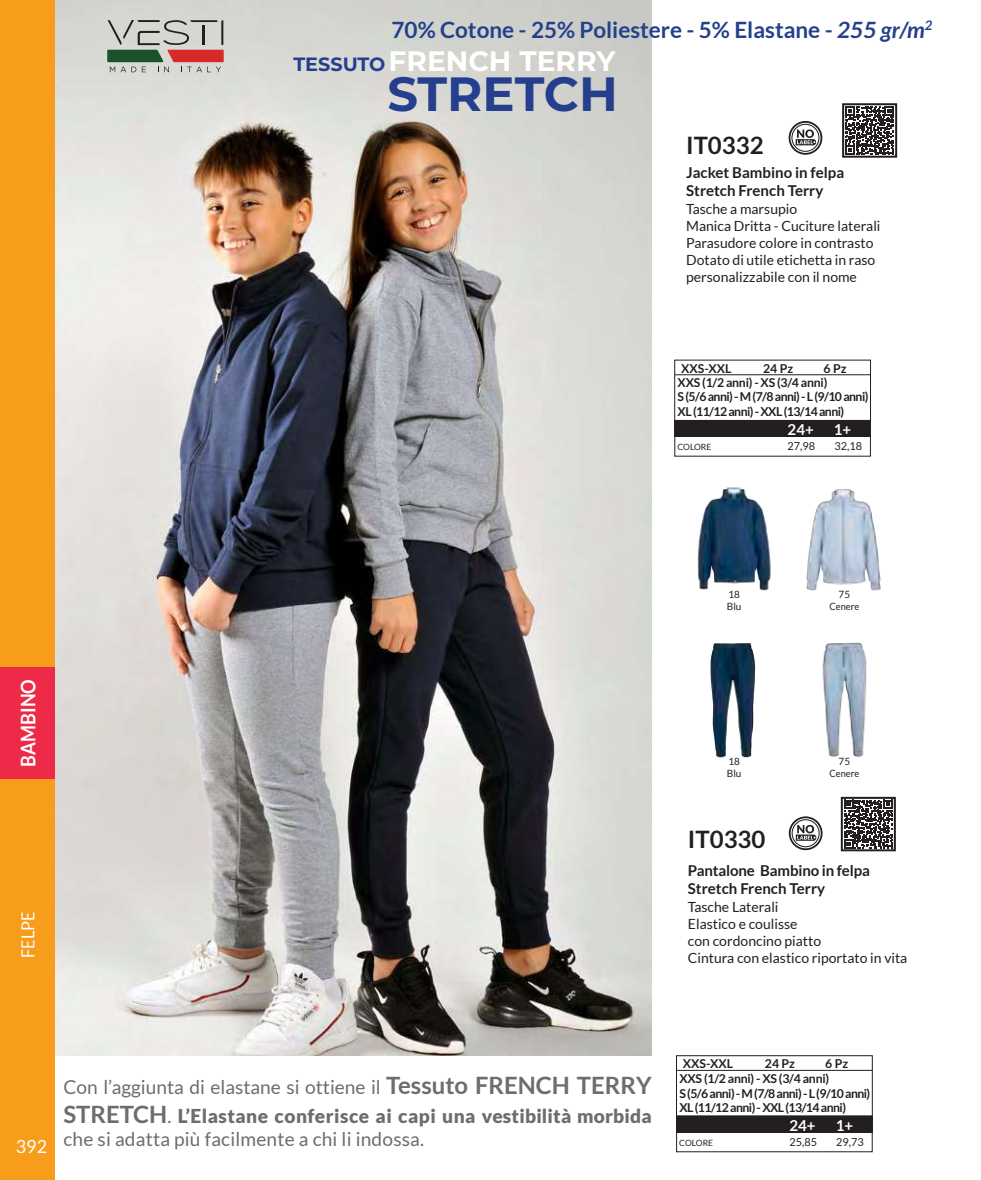
<style>
.page{position:relative;width:981px;height:1180px;background:#fff}
.page>*{position:absolute;margin:0;border:0;box-sizing:border-box;transform-origin:0 0}
.t1{font:700 48px "Montserrat";color:#253f8e}
.t2{font:700 28px "Montserrat";color:#fff}
.t3{font:700 24px "Lato";color:#231f20}
.t4{font:700 22.6px "Lato";color:#24408a}
.t5{font:700 20.2px "Lato";color:#fff;scale:.9 1}
.t6{font:900 19.2px/28.6px "Lato";letter-spacing:.025em;color:#6c6d70}
.t7{font:19.2px "Lato";letter-spacing:.01em;color:#6c6d70}
.t8{font:700 19.2px "Montserrat";color:#253f8e}
.t9{font:18px "Lato";color:#fff;scale:.9 1}
.t10{font:18px "Lato";color:#fff}
.t11{font:700 15px/18px "Lato";color:#231f20}
.t12{font:700 15px "Lato";color:#fff}
.t13{font:14px/16.8px "Lato";color:#231f20}
.t14{font:700 12.2px/14.8px "Lato";letter-spacing:-.045em;color:#231f20}
.t15{font:11px "Lato";color:#231f20}
.t16{font:10px/12px "Lato";color:#231f20;text-align:center}
.t17{font:8.6px "Lato";color:#231f20}
.s1{font-style:italic}
.s2{font-weight:400}
.s3{font-weight:700;font-size:24px}
</style>
<div class="page">
<svg style="left:845px;top:106px;width:49px;height:49px"></svg>
<div style="left:842px;top:103px;width:55px;height:55px;border:2px solid #231f20"></div>
<svg style="left:844px;top:799px;width:48px;height:49px"></svg>
<div style="left:841px;top:796px;width:55px;height:55px;border:2px solid #231f20"></div>
<img style="left:55px;top:0;width:597px;height:1055px">
<div style="left:676px;top:1055px;width:196px;height:61px;border:1px solid #231f20"></div>
<hr style="left:675px;top:374px;width:196px;height:1px;background:#231f20">
<hr style="left:677px;top:1069px;width:195px;height:1px;background:#231f20">
<svg style="left:789px;top:122px;width:32px;height:32px"></svg>
<div style="left:791px;top:124px;width:28px;height:28px;border:1px solid #231f20;border-radius:50%"></div>
<div style="left:788px;top:121px;width:34px;height:34px;border:2px solid #231f20;border-radius:50%"></div>
<svg style="left:795px;top:129px;width:21px;height:16px"></svg>
<svg style="left:790px;top:817px;width:32px;height:32px"></svg>
<div style="left:791px;top:819px;width:29px;height:28px;border:1px solid #231f20;border-radius:50%"></div>
<div style="left:789px;top:816px;width:33px;height:34px;border:2px solid #231f20;border-radius:50%"></div>
<svg style="left:796px;top:824px;width:20px;height:16px"></svg>
<svg style="left:107px;top:20px;width:117px;height:52px;background:#b0a39b"></svg>
<hr style="left:202px;top:25px;width:2px;height:20px;background:#231f20">
<img style="left:680px;top:456px;width:201px;height:135px">
<img style="left:710px;top:643px;width:46px;height:115px">
<img style="left:822px;top:642px;width:45px;height:116px">
<div style="left:0;top:0;width:55px;height:1179px;background:#f89c1c"></div>
<div style="left:0;top:667px;width:55px;height:111px;background:#ed2a47"></div>
<div style="left:674px;top:420px;width:197px;height:17px;background:#231f20"></div>
<div style="left:676px;top:1116px;width:196px;height:16px;background:#231f20"></div>
<h3 class="t4" style="left:391px;top:17px;width:542px">70% Cotone - 25% Poliestere - 5% Elastane - <span class="s1">255 gr/m</span><sup>2</sup></h3>
<h2 class="t2" style="left:388px;top:40px;width:228px">FRENCH TERRY</h2>
<h1 class="t1" style="left:387px;top:60px;width:232px">STRETCH</h1>
<h3 class="t8" style="left:293px;top:50px;width:94px">TESSUTO</h3>
<h3 class="t3" style="left:686px;top:132px;width:79px">IT0332</h3>
<p class="t11" style="left:686px;top:163px;width:160px">Jacket Bambino in felpa<br>Stretch French Terry</p>
<p class="t13" style="left:686px;top:201px;width:196px">Tasche a marsupio<br>Manica Dritta - Cuciture laterali<br>Parasudore colore in contrasto<br>Dotato di utile etichetta in raso personalizzabile con il nome</p>
<p class="t14" style="left:681px;top:360px;width:52px">XXS-XXL</p>
<p class="t14" style="left:763px;top:360px;width:32px">24 Pz</p>
<p class="t14" style="left:823px;top:360px;width:24px">6 Pz</p>
<p class="t14" style="left:678px;top:374px;width:192px">XXS (1/2 anni) - XS (3/4 anni)<br>S (5/6 anni) - M (7/8 anni) - L (9/10 anni)<br>XL (11/12 anni) - XXL (13/14 anni)</p>
<p class="t17" style="left:677px;top:442px;width:36px">COLORE</p>
<p class="t12" style="left:787px;top:421px;width:28px">24+</p>
<p class="t15" style="left:787px;top:440px;width:29px">27,98</p>
<p class="t12" style="left:834px;top:421px;width:19px">1+</p>
<p class="t15" style="left:834px;top:440px;width:29px">32,18</p>
<h3 class="t5" style="left:16px;top:766px;width:99px;rotate:-90deg">BAMBINO</h3>
<p class="t9" style="left:18px;top:957px;width:53px;rotate:-90deg">FELPE</p>
<p class="t16" style="left:727px;top:588px;width:16px;text-align:left">18<br>Blu</p>
<p class="t16" style="left:829px;top:588px;width:31px">75<br>Cenere</p>
<p class="t16" style="left:727px;top:755px;width:16px;text-align:left">18<br>Blu</p>
<p class="t16" style="left:829px;top:755px;width:31px">75<br>Cenere</p>
<h3 class="t3" style="left:688px;top:825px;width:79px">IT0330</h3>
<p class="t11" style="left:688px;top:861px;width:183px">Pantalone Bambino in felpa<br>Stretch French Terry</p>
<p class="t13" style="left:688px;top:898px;width:221px">Tasche Laterali<br>Elastico e coulisse<br>con cordoncino piatto<br>Cintura con elastico riportato in vita</p>
<p class="t10" style="left:16px;top:1136px;width:33px">392</p>
<h3 class="t6" style="left:63px;top:1072px;width:590px"><span class="s2">Con l’aggiunta di elastane si ottiene il</span> <span class="s3">Tessuto FRENCH TERRY<br>STRETCH</span><span class="s2">.</span> L’Elastane conferisce ai capi una vestibilità morbida</h3>
<h3 class="t7" style="left:63px;top:1128px;width:362px">che si adatta più facilmente a chi li indossa.</h3>
<p class="t14" style="left:683px;top:1055px;width:52px">XXS-XXL</p>
<p class="t14" style="left:765px;top:1055px;width:32px">24 Pz</p>
<p class="t14" style="left:825px;top:1055px;width:24px">6 Pz</p>
<p class="t14" style="left:679px;top:1070px;width:192px">XXS (1/2 anni) - XS (3/4 anni)<br>S (5/6 anni) - M (7/8 anni) - L (9/10 anni)<br>XL (11/12 anni) - XXL (13/14 anni)</p>
<p class="t17" style="left:679px;top:1137px;width:36px">COLORE</p>
<p class="t12" style="left:789px;top:1116px;width:28px">24+</p>
<p class="t15" style="left:789px;top:1135px;width:29px">25,85</p>
<p class="t12" style="left:836px;top:1116px;width:19px">1+</p>
<p class="t15" style="left:836px;top:1135px;width:29px">29,73</p>
</div>
